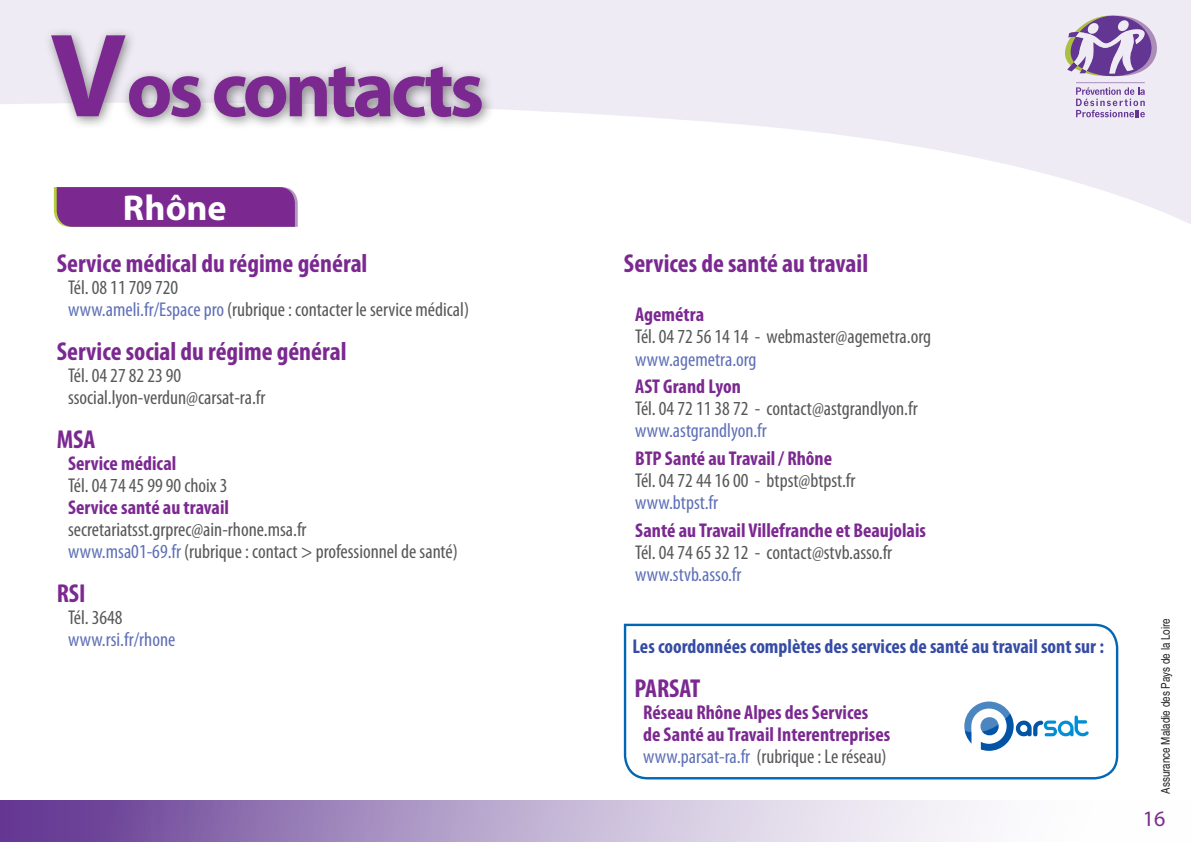
<style>
.page{position:relative;width:1191px;height:842px;background:#fff}
.page>*{position:absolute;margin:0;border:0;box-sizing:border-box;transform-origin:0 0}
.t1{font:700 80px "Myriad Pro";letter-spacing:-.05em;color:#7b2991}
.t2{font:700 36px "Myriad Pro";color:#fff}
.t3{font:700 condensed 26px "Myriad Pro";color:#7b2991}
.t4{font:22px "Myriad Pro";color:#7b2991}
.t5{font:condensed 20px/22px "Myriad Pro";color:#57585a}
.t6{font:700 condensed 20px/22px "Myriad Pro";color:#7b2991}
.t7{font:700 condensed 20px "Myriad Pro";color:#364ca5}
.t8{font:condensed 20px/22px "Myriad Pro";color:#5e70b7}
.t9{font:condensed 12px "Helvetica";color:#231f20}
.s1{font-size:120px}
.s2{color:#5e70b7}
.s3{font-weight:700;color:#7b2991}
.s4{color:#57585a}
.s5{font-weight:400;color:#57585a}
.s6{font-weight:400;color:#5e70b7}
</style>
<div class="page">
<svg style="left:0;top:0;width:1191px;height:224px;fill:#efebf4"></svg>
<svg style="left:0;top:800px;width:981px;height:42px;background:#b4a0ca"></svg>
<div style="left:44px;top:28px;width:451px;height:103px;background:#231f20;opacity:.52"></div>
<svg style="left:54px;top:187px;width:244px;height:40px;background:#7e2f91"></svg>
<svg style="left:623px;top:623px;width:496px;height:157px"></svg>
<div style="left:971px;top:728px;width:9px;height:35px;background:#fff"></div>
<svg style="left:961px;top:694px;width:127px;height:57px"></svg>
<p class="t1" style="left:50px;top:37px;width:436px"><span class="s1">V</span>os contacts</p>
<p class="t2" style="left:123px;top:185px;width:105px">Rhône</p>
<p class="t3" style="left:57px;top:247px;width:312px">Service médical du régime général</p>
<p class="t5" style="left:68px;top:276px;width:112px">Tél. 08 11 709 720</p>
<p class="t5" style="left:68px;top:298px;width:402px"><span class="s2">www.ameli.fr/Espace pro</span> (rubrique : contacter le service médical)</p>
<p class="t3" style="left:57px;top:335px;width:291px">Service social du régime général</p>
<p class="t5" style="left:68px;top:364px;width:199px">Tél. 04 27 82 23 90 ssocial.lyon-verdun@carsat-ra.fr</p>
<p class="t3" style="left:57px;top:423px;width:40px">MSA</p>
<p class="t5" style="left:68px;top:452px;width:161px"><span class="s3">Service médical<br></span>Tél. 04 74 45 99 90 choix 3</p>
<p class="t6" style="left:68px;top:496px;width:162px">Service santé au travail</p>
<p class="t5" style="left:68px;top:518px;width:240px">secretariatsst.grprec@ain-rhone.msa.fr</p>
<p class="t5" style="left:68px;top:540px;width:391px"><span class="s2">www.msa01-69.fr</span> (rubrique : contact &gt; professionnel de santé)</p>
<p class="t3" style="left:57px;top:577px;width:30px">RSI</p>
<p class="t8" style="left:68px;top:606px;width:109px"><span class="s4">Tél. 3648 </span>www.rsi.fr/rhone</p>
<p class="t3" style="left:624px;top:247px;width:246px">Services de santé au travail</p>
<p class="t5" style="left:635px;top:304px;width:297px"><span class="s3">Agemétra<br></span>Tél. 04 72 56 14 14 - webmaster@agemetra.org <span class="s2">www.agemetra.org</span></p>
<p class="t5" style="left:635px;top:375px;width:284px"><span class="s3">AST Grand Lyon<br></span>Tél. 04 72 11 38 72 - contact@astgrandlyon.fr <span class="s2">www.astgrandlyon.fr</span></p>
<p class="t5" style="left:635px;top:447px;width:222px"><span class="s3">BTP Santé au Travail / Rhône<br></span>Tél. 04 72 44 16 00 - btpst@btpst.fr <span class="s2">www.btpst.fr</span></p>
<p class="t6" style="left:635px;top:518px;width:292px">Santé au Travail Villefranche et Beaujolais<br><span class="s5">Tél. 04 74 65 32 12 - contact@stvb.asso.fr </span><span class="s6">www.stvb.asso.fr</span></p>
<p class="t7" style="left:632px;top:634px;width:473px">Les coordonnées complètes des services de santé au travail sont sur :</p>
<p class="t3" style="left:634px;top:672px;width:67px">PARSAT</p>
<p class="t6" style="left:643px;top:701px;width:249px">Réseau Rhône Alpes des Services de Santé au Travail Interentreprises <span class="s6">www.parsat-ra.fr</span> <span class="s5">(rubrique : Le réseau)</span></p>
<p class="t9" style="left:1157px;top:794px;width:177px;rotate:-90deg">Assurance Maladie des Pays de la Loire</p>
<p class="t4" style="left:1142px;top:805px;width:24px">16</p>
</div>
